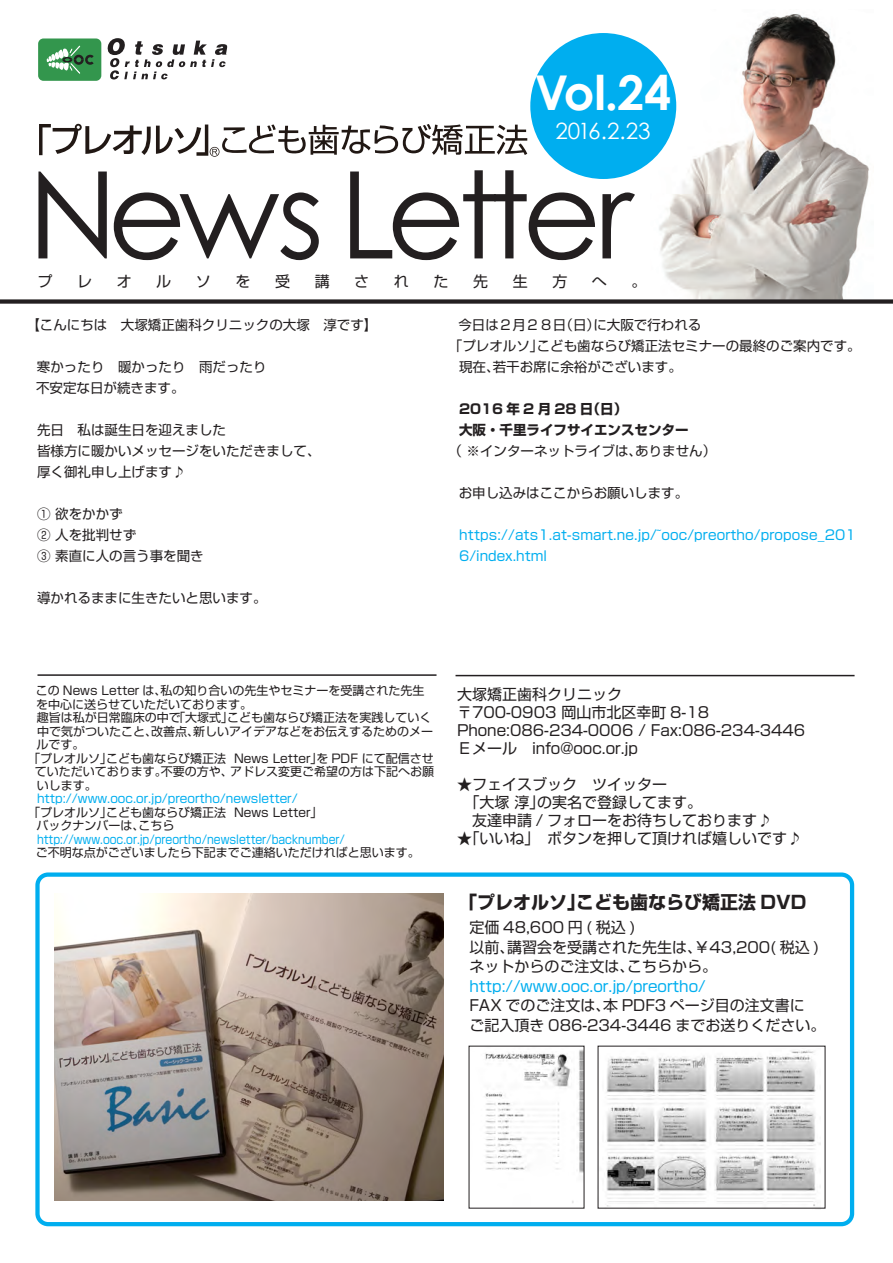
<style>
.page{position:relative;width:893px;height:1263px;background:#fff}
.page>*{position:absolute;margin:0;border:0;box-sizing:border-box;transform-origin:0 0}
.t1{font:700 48px "Century Gothic";color:#fff}
.t2{font:22.5px "Century Gothic";letter-spacing:-.05em;color:#fff}
.t3{font:700 18px "Shin Go Pro";color:#231f20}
.t4{font:15px/18px "Shin Go Pro";color:#231f20}
.t5{font:15px "Shin Go Pro";color:#00aeef}
.t6{font:13.5px/21px "Shin Go Pro";color:#231f20}
.t7{font:13.5px/21px "Shin Go Pro";letter-spacing:.01em;color:#00aeef}
.t8{font:700 13.5px/21px "Shin Go Pro";color:#231f20}
.t9{font:12px/13.5px "Shin Go Pro";color:#231f20}
.t10{font:12px "Shin Go Pro";color:#00aeef;scale:.9 1}
.t11{font:12px "Shin Go Pro";color:#00aeef}
</style>
<div class="page">
<img style="left:650px;top:14px;width:219px;height:285px">
<div style="left:38px;top:38px;width:63px;height:43px;background:#33964d;border-radius:5px"></div>
<svg style="left:47px;top:46px;width:47px;height:28px"></svg>
<svg style="left:107px;top:38px;width:120px;height:41px"></svg>
<svg style="left:38px;top:172px;width:69px;height:86px"></svg>
<svg style="left:114px;top:192px;width:205px;height:68px"></svg>
<svg style="left:350px;top:170px;width:245px;height:90px"></svg>
<svg style="left:602px;top:192px;width:33px;height:66px"></svg>
<div style="left:0;top:299px;width:893px;height:5px;background:#231f20"></div>
<div style="left:530px;top:33px;width:146px;height:146px;background:#00aeef;border-radius:50%"></div>
<div style="left:35px;top:872px;width:819px;height:354px;border:4px solid #00aeef;border-radius:11px"></div>
<img style="left:55px;top:893px;width:389px;height:307px">
<img style="left:485px;top:1049px;width:97px;height:154px">
<img style="left:598px;top:1050px;width:222px;height:159px">
<svg style="left:39px;top:124px;width:488px;height:33px"></svg>
<hr style="left:455px;top:675px;width:399px;height:1px;background:#231f20">
<hr style="left:37px;top:674px;width:399px;height:2px;background:#231f20">
<h1 class="t1" style="left:535px;top:56px;width:138px">Vol.24</h1>
<h2 class="t2" style="left:555px;top:115px;width:97px">2016.2.23</h2>
<p class="t4" style="left:37px;top:270px;width:16px">プ</p>
<p class="t4" style="left:77px;top:270px;width:16px">レ</p>
<p class="t4" style="left:117px;top:270px;width:16px">オ</p>
<p class="t4" style="left:156px;top:270px;width:16px">ル</p>
<p class="t4" style="left:196px;top:270px;width:16px">ソ</p>
<p class="t4" style="left:235px;top:270px;width:16px">を</p>
<p class="t4" style="left:275px;top:270px;width:16px">受</p>
<p class="t4" style="left:315px;top:270px;width:16px">講</p>
<p class="t4" style="left:354px;top:270px;width:16px">さ</p>
<p class="t4" style="left:394px;top:270px;width:16px">れ</p>
<p class="t4" style="left:433px;top:270px;width:16px">た</p>
<p class="t4" style="left:473px;top:270px;width:16px">先</p>
<p class="t4" style="left:513px;top:270px;width:16px">生</p>
<p class="t4" style="left:552px;top:270px;width:16px">方</p>
<p class="t4" style="left:592px;top:270px;width:16px">へ</p>
<p class="t4" style="left:631px;top:270px;width:16px">。</p>
<p class="t6" style="left:26px;top:312px;width:352px">【こんにちは　大塚矯正歯科クリニックの大塚　淳です】</p>
<p class="t6" style="left:36px;top:354px;width:232px">寒かったり　暖かったり　雨だったり不安定な日が続きます。</p>
<p class="t6" style="left:37px;top:417px;width:285px">先日　私は誕生日を迎えました<br>皆様方に暖かいメッセージをいただきまして、厚く御礼申し上げます♪</p>
<p class="t6" style="left:37px;top:501px;width:168px">① 欲をかかず<br>② 人を批判せず<br>③ 素直に人の言う事を聞き</p>
<p class="t6" style="left:37px;top:585px;width:231px">導かれるままに生きたいと思います。</p>
<p class="t6" style="left:458px;top:312px;width:244px">今日は２月２８日（日）に大阪で行われる</p>
<p class="t6" style="left:449px;top:333px;width:413px">「プレオルソ」こども歯ならび矯正法セミナーの最終のご案内です。</p>
<p class="t6" style="left:459px;top:354px;width:224px">現在、若干お席に余裕がございます。</p>
<p class="t8" style="left:459px;top:397px;width:231px">2016 年 2 月 28 日（日）<br>大阪・千里ライフサイエンスセンター</p>
<p class="t6" style="left:448px;top:438px;width:269px">（ ※インターネットライブは、ありません）</p>
<p class="t6" style="left:459px;top:480px;width:231px">お申し込みはここからお願いします。</p>
<p class="t7" style="left:459px;top:522px;width:398px">https://ats1.at-smart.ne.jp/̃ooc/preortho/propose_201<br>6/index.html</p>
<p class="t9" style="left:36px;top:683px;width:390px">この News Letter は、私の知り合いの先生やセミナーを受講された先生</p>
<p class="t9" style="left:36px;top:696px;width:217px">を中心に送らせていただいております。</p>
<p class="t9" style="left:37px;top:710px;width:396px">趣旨は私が日常臨床の中で「大塚式」こども歯ならび矯正法を実践していく</p>
<p class="t9" style="left:37px;top:723px;width:398px">中で気がついたこと、改善点、新しいアイデアなどをお伝えするためのメー</p>
<p class="t9" style="left:37px;top:737px;width:50px">ルです。</p>
<p class="t9" style="left:28px;top:750px;width:407px">「プレオルソ」こども歯ならび矯正法 News Letter」を PDF にて配信させ</p>
<p class="t9" style="left:35px;top:764px;width:401px">ていただいております。不要の方や、アドレス変更ご希望の方は下記へお願</p>
<p class="t9" style="left:37px;top:777px;width:62px">いします。</p>
<p class="t11" style="left:37px;top:789px;width:262px">http://www.ooc.or.jp/preortho/newsletter/</p>
<p class="t9" style="left:37px;top:804px;width:287px;text-indent:-9px">「プレオルソ」こども歯ならび矯正法 News Letter」バックナンバーは、こちら</p>
<p class="t10" style="left:37px;top:829px;width:344px">http://www.ooc.or.jp/preortho/newsletter/backnumber/</p>
<p class="t9" style="left:36px;top:845px;width:386px">ご不明な点がございましたら下記までご連絡いただければと思います。</p>
<p class="t4" style="left:457px;top:683px;width:350px">大塚矯正歯科クリニック<br>〒700-0903 岡山市北区幸町 8-18<br>Phone:086-234-0006 / Fax:086-234-3446<br>Ｅメール　info@ooc.or.jp</p>
<p class="t4" style="left:457px;top:773px;width:317px">★フェイスブック　ツイッター<br>　「大塚 淳」の実名で登録してます。<br>　友達申請 / フォローをお待ちしております♪</p>
<p class="t4" style="left:457px;top:827px;width:347px">★「いいね」　ボタンを押して頂ければ嬉しいです♪</p>
<p class="t3" style="left:468px;top:888px;width:340px">｢プレオルソ｣こども歯ならび矯正法 DVD</p>
<p class="t4" style="left:470px;top:916px;width:351px;line-height:19.5px">定価 48,600 円 ( 税込 )<br>以前、講習会を受講された先生は、￥43,200( 税込 )ネットからのご注文は、こちらから。</p>
<p class="t5" style="left:470px;top:973px;width:238px">http://www.ooc.or.jp/preortho/</p>
<p class="t4" style="left:470px;top:994px;width:357px;line-height:19.5px">FAX でのご注文は、本 PDF3 ページ目の注文書に<br>ご記入頂き 086-234-3446 までお送りください。</p>
</div>
